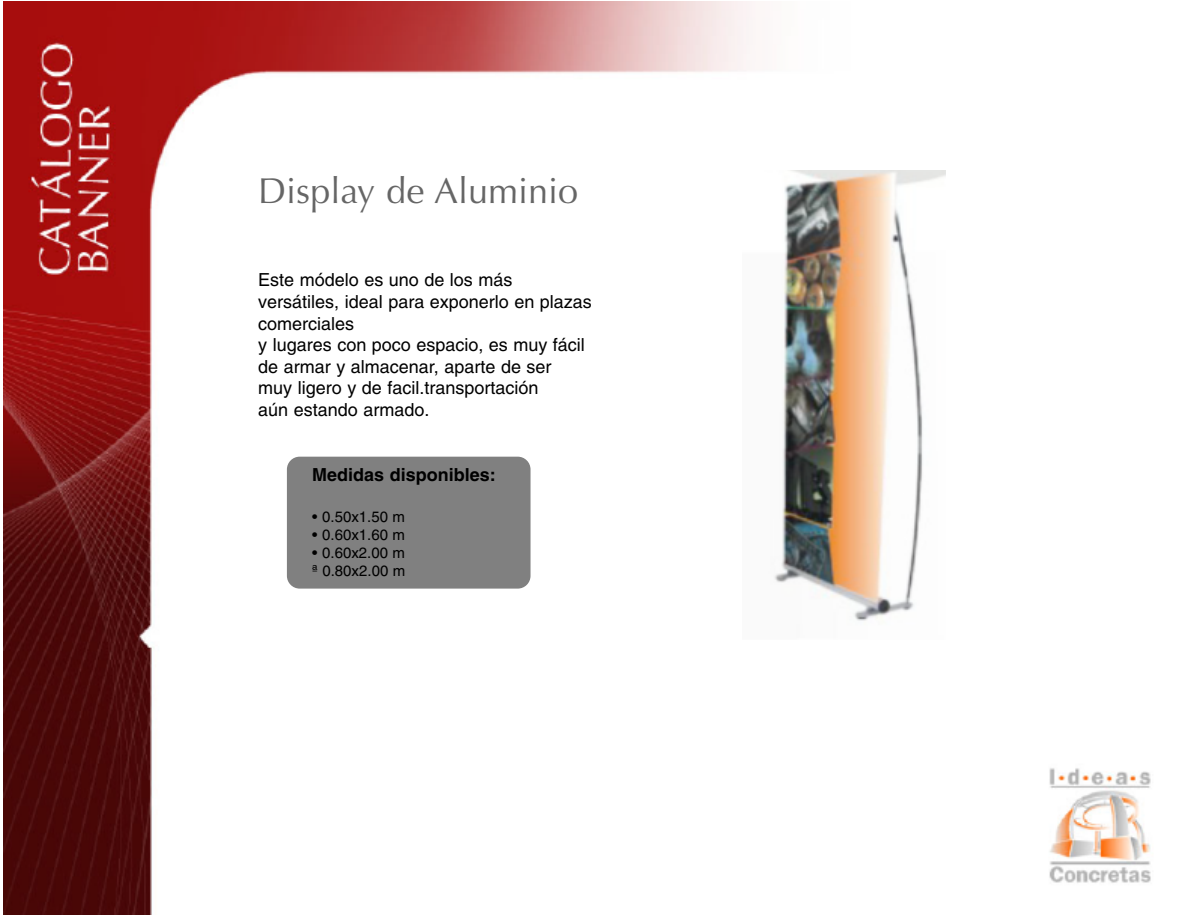
<style>
.page{position:relative;width:1191px;height:915px;background:#fff}
.page>*{position:absolute;margin:0;border:0;box-sizing:border-box;transform-origin:0 0}
.t1{font:36px "Optima";color:#666}
.t2{font:18px/21.6px "Helvetica";color:#000}
.t3{font:700 18px "Helvetica";color:#000}
.t4{font:15px/18px "Helvetica";color:#000}
</style>
<div class="page">
<img style="left:3px;top:2px;width:1148px;height:912px">
<div style="left:648px;top:170px;width:408px;height:495px;background:#fff"></div>
<img style="left:774px;top:170px;width:171px;height:451px">
<div style="left:287px;top:456px;width:243px;height:132px;background:#808080;border-radius:13px"></div>
<h1 class="t1" style="left:258px;top:170px;width:321px">Display de Aluminio</h1>
<p class="t2" style="left:258px;top:271px;width:335px">Este módelo es uno de los más versátiles, ideal para exponerlo en plazas comerciales<br>y lugares con poco espacio, es muy fácil de armar y almacenar, aparte de ser<br>muy ligero y de facil.transportación<br>aún estando armado.</p>
<p class="t3" style="left:312px;top:467px;width:185px">Medidas disponibles:</p>
<p class="t4" style="left:312px;top:508px;width:94px">• 0.50x1.50 m</p>
<p class="t4" style="left:312px;top:526px;width:94px">• 0.60x1.60 m</p>
<p class="t4" style="left:312px;top:544px;width:95px">• 0.60x2.00 m ª 0.80x2.00 m</p>
</div>
